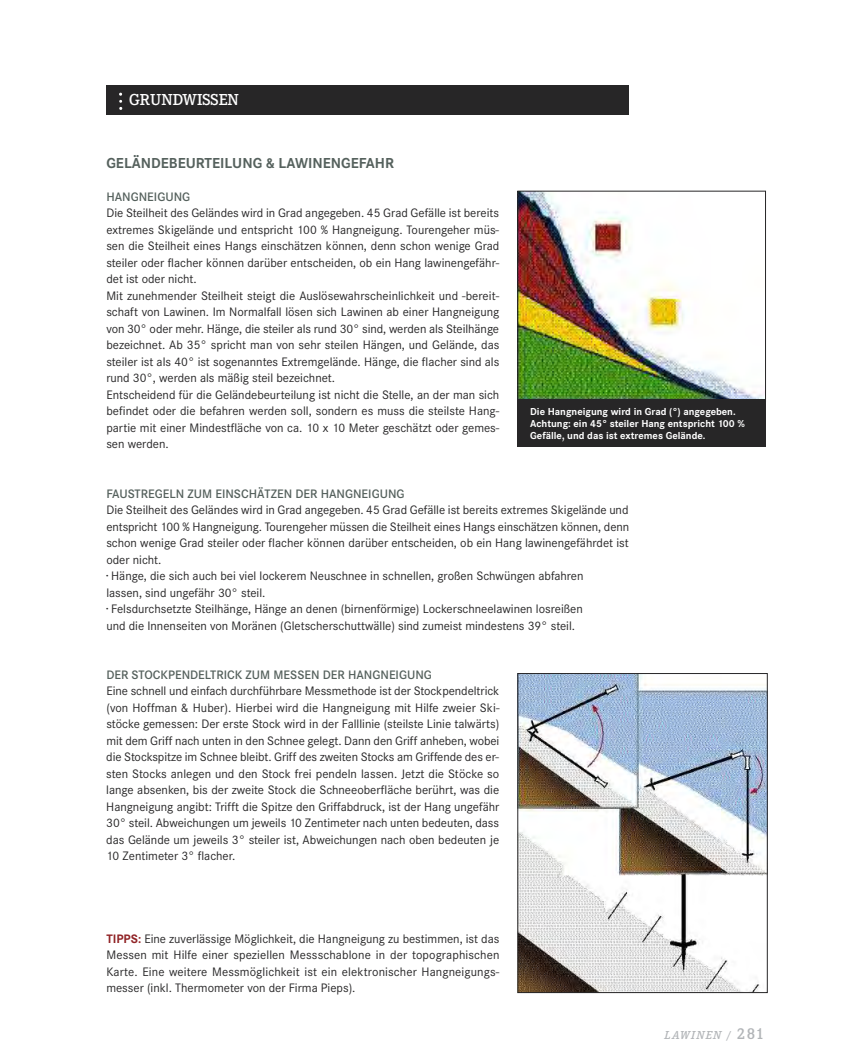
<style>
.page{position:relative;width:851px;height:1063px;background:#fff}
.page>*{position:absolute;margin:0;border:0;box-sizing:border-box;transform-origin:0 0}
.t1{font:600 16.5px "Corporate E";color:#fff}
.t2{font:700 15px "Corporate S";color:#55615d}
.t3{font:12.75px/16.5px "Corporate S";color:#272627}
.t4{font:italic 600 12px "Corporate E";letter-spacing:.1em;color:#b2b5b8}
.t5{font:700 10.5px/12px "Corporate S";color:#fff}
.s1{font-weight:600;color:#55615d}
.s2{font-weight:700;color:#912427}
.s3{font-style:normal}
.s4{font-style:normal;font-size:16.5px}
</style>
<div class="page">
<div style="left:106px;top:85px;width:522px;height:29px;background:#272627"></div>
<svg style="left:119px;top:93px;width:3px;height:17px"></svg>
<img style="left:519px;top:193px;width:244px;height:207px">
<div style="left:517px;top:191px;width:248px;height:211px;border:1px solid #272627"></div>
<div style="left:517px;top:400px;width:248px;height:47px;background:#272627"></div>
<img style="left:519px;top:675px;width:246px;height:316px">
<div style="left:517px;top:673px;width:250px;height:320px;border:1px solid #272627"></div>
<p class="t1" style="left:129px;top:89px;width:111px">GRUNDWISSEN</p>
<p class="t2" style="left:106px;top:154px;width:289px">GELÄNDEBEURTEILUNG &amp; LAWINENGEFAHR</p>
<p class="t3" style="left:106px;top:188px;width:394px"><span class="s1">HANGNEIGUNG<br></span>Die Steilheit des Geländes wird in Grad angegeben. 45 Grad Gefälle ist bereits extremes Skigelände und entspricht 100 % Hangneigung. Tourengeher müs&shy;sen die Steilheit eines Hangs einschätzen können, denn schon wenige Grad steiler oder flacher können darüber entscheiden, ob ein Hang lawinengefähr&shy;det ist oder nicht.<br>Mit zunehmender Steilheit steigt die Auslösewahrscheinlichkeit und -bereit&shy;schaft von Lawinen. Im Normalfall lösen sich Lawinen ab einer Hangneigung von 30° oder mehr. Hänge, die steiler als rund 30° sind, werden als Steilhänge bezeichnet. Ab 35° spricht man von sehr steilen Hängen, und Gelände, das steiler ist als 40° ist sogenanntes Extremgelände. Hänge, die flacher sind als rund 30°, werden als mäßig steil bezeichnet.<br>Entscheidend für die Geländebeurteilung ist nicht die Stelle, an der man sich befindet oder die befahren werden soll, sondern es muss die steilste Hang&shy;partie mit einer Mindestfläche von ca. 10 x 10 Meter geschätzt oder gemes&shy;sen werden.</p>
<p class="t3" style="left:106px;top:485px;width:524px"><span class="s1">FAUSTREGELN ZUM EINSCHÄTZEN DER HANGNEIGUNG<br></span>Die Steilheit des Geländes wird in Grad angegeben. 45 Grad Gefälle ist bereits extremes Skigelände und entspricht 100 % Hangneigung. Tourengeher müssen die Steilheit eines Hangs einschätzen können, denn schon wenige Grad steiler oder flacher können darüber entscheiden, ob ein Hang lawinengefährdet ist oder nicht.<br>· Hänge, die sich auch bei viel lockerem Neuschnee in schnellen, großen Schwüngen abfahren<br>lassen, sind ungefähr 30° steil.<br>· Felsdurchsetzte Steilhänge, Hänge an denen (birnenförmige) Lockerschneelawinen losreißen<br>und die Innenseiten von Moränen (Gletscherschuttwälle) sind zumeist mindestens 39° steil.</p>
<p class="t3" style="left:106px;top:666px;width:394px"><span class="s1">DER STOCKPENDELTRICK ZUM MESSEN DER HANGNEIGUNG<br></span>Eine schnell und einfach durchführbare Messmethode ist der Stockpendeltrick (von Hoffman &amp; Huber). Hierbei wird die Hangneigung mit Hilfe zweier Ski&shy;stöcke gemessen: Der erste Stock wird in der Falllinie (steilste Linie talwärts) mit dem Griff nach unten in den Schnee gelegt. Dann den Griff anheben, wobei die Stockspitze im Schnee bleibt. Griff des zweiten Stocks am Griffende des er&shy;sten Stocks anlegen und den Stock frei pendeln lassen. Jetzt die Stöcke so lange absenken, bis der zweite Stock die Schneeoberfläche berührt, was die Hangneigung angibt: Trifft die Spitze den Griffabdruck, ist der Hang ungefähr 30° steil. Abweichungen um jeweils 10 Zentimeter nach unten bedeuten, dass das Gelände um jeweils 3° steiler ist, Abweichungen nach oben bedeuten je 10 Zentimeter 3° flacher.</p>
<p class="t5" style="left:530px;top:405px;width:216px">Die Hangneigung wird in Grad (°) angegeben.<br>Achtung: ein 45° steiler Hang entspricht 100 %<br>Gefälle, und das ist extremes Gelände.</p>
<p class="t3" style="left:106px;top:930px;width:394px;text-align:justify"><span class="s2">TIPPS:</span> Eine zuverlässige Möglichkeit, die Hangneigung zu bestimmen, ist das Messen mit Hilfe einer speziellen Messschablone in der topographischen Karte. Eine weitere Messmöglichkeit ist ein elektronischer Hangneigungs&shy;messer (inkl. Thermometer von der Firma Pieps).</p>
<p class="t4" style="left:664px;top:1028px;width:101px">LAWINEN <span class="s3">/</span> <span class="s4">281</span></p>
</div>
